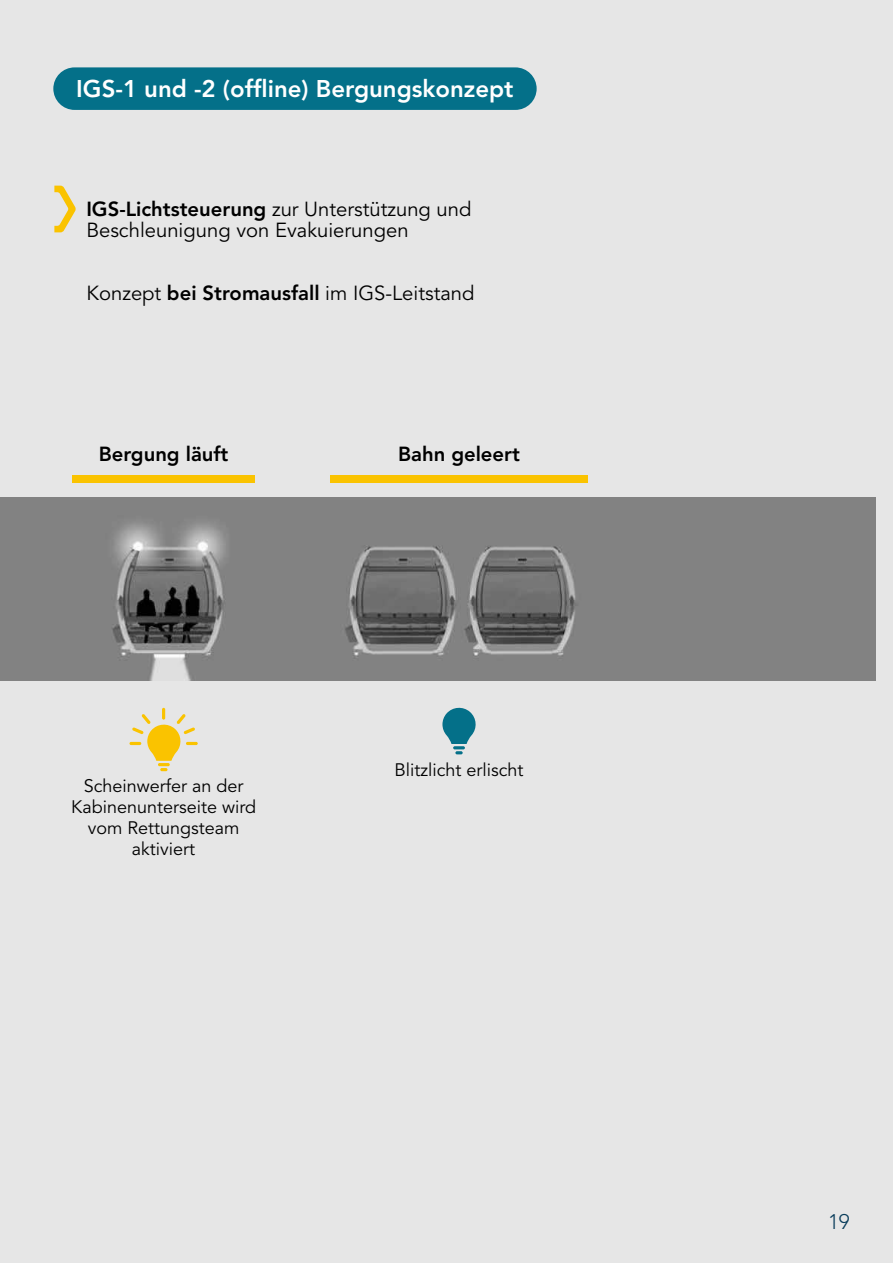
<style>
.page{position:relative;width:893px;height:1263px;background:#e6e6e6}
.page>*{position:absolute;margin:0;border:0;box-sizing:border-box;transform-origin:0 0}
.t1{font:800 24px "Avenir";color:#fff}
.t2{font:300 21px "Avenir";color:#0a3d5b}
.t3{font:20.25px/21px "Avenir LT Std";color:#000}
.t4{font:800 20.25px "Avenir";color:#000}
.t5{font:18px/21px "Avenir LT Std";color:#000;text-align:center}
.s1{font-family:"Avenir";font-weight:800}
</style>
<div class="page">
<div style="left:53px;top:67px;width:484px;height:43px;background:#047089"></div>
<div style="left:330px;top:475px;width:258px;height:8px;background:#fac300"></div>
<div style="left:72px;top:475px;width:183px;height:8px;background:#fac300"></div>
<svg style="left:129px;top:708px;width:69px;height:63px"></svg>
<svg style="left:442px;top:707px;width:34px;height:47px"></svg>
<img style="left:0;top:497px;width:876px;height:183px">
<svg style="left:54px;top:186px;width:22px;height:46px"></svg>
<p class="t1" style="left:76px;top:71px;width:439px">IGS-1 und -2 (offline) Bergungskonzept</p>
<p class="t3" style="left:86px;top:199px;width:387px"><span class="s1">IGS-Lichtsteuerung</span> zur Unterstützung und<br>Beschleunigung von Evakuierungen</p>
<p class="t3" style="left:86px;top:283px;width:390px">Konzept <span class="s1">bei Stromausfall</span> im IGS-Leitstand</p>
<p class="t4" style="left:99px;top:439px;width:131px">Bergung läuft</p>
<p class="t4" style="left:398px;top:439px;width:123px">Bahn geleert</p>
<p class="t5" style="left:71px;top:776px;width:186px">Scheinwerfer an der<br>Kabinenunterseite wird vom Rettungsteam aktiviert</p>
<p class="t5" style="left:395px;top:759px;width:130px">Blitzlicht erlischt</p>
<p class="t2" style="left:828px;top:1206px;width:23px">19</p>
</div>
